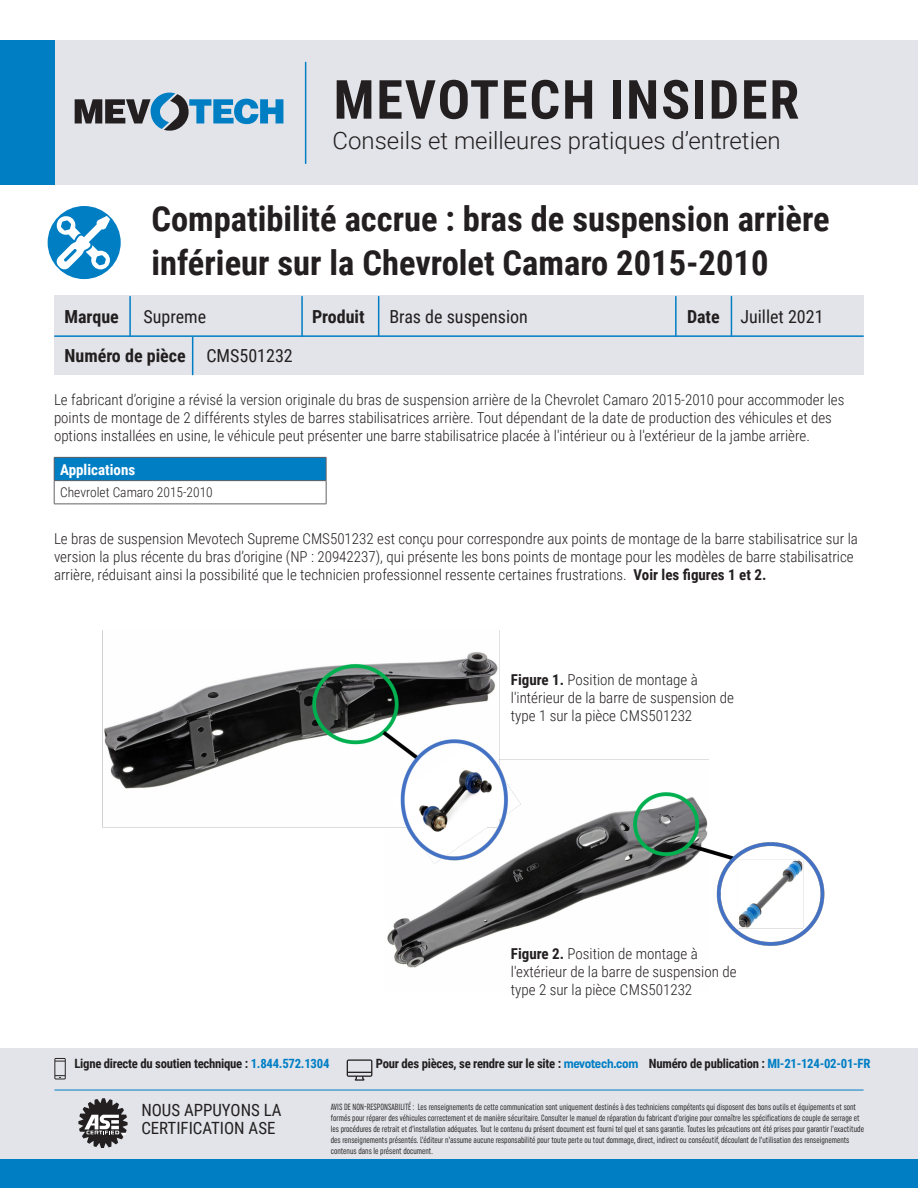
<style>
.page{position:relative;width:918px;height:1188px;background:#fff}
.page>*{position:absolute;margin:0;border:0;box-sizing:border-box;transform-origin:0 0}
.t1{font:700 54px "Roboto Condensed";letter-spacing:.035em;color:#231f20}
.t2{font:700 34.5px/43.5px "Roboto Condensed";color:#231f20}
.t3{font:300 24px "Roboto";color:#231f20}
.t4{font:18px "Roboto Condensed";color:#231f20}
.t5{font:700 18px "Roboto Condensed";color:#231f20}
.t6{font:16.8px "Roboto Condensed";color:#231f20}
.Basic_Body{font:300 15px/18px "Roboto Condensed";color:#231f20}
.t7{font:700 15px "Roboto Condensed";color:#fff}
.t8{font:300 13.5px "Roboto Condensed";color:#231f20}
.t9{font:700 12.75px "Roboto Condensed";letter-spacing:-.02em;color:#231f20}
.t10{font:extra-condensed 9px/10.8px "Uniform";color:#231f20}
.s1{font-weight:700}
.s2{font-weight:400}
.s3{color:#007ec4}
.s4{font-family:"Uniform Condensed";color:#007ec4}
</style>
<div class="page">
<div style="left:54px;top:296px;width:810px;height:79px;background:#e2e4e9"></div>
<hr style="left:301px;top:297px;width:2px;height:39px;background:#007ec4">
<hr style="left:675px;top:297px;width:2px;height:39px;background:#007ec4">
<hr style="left:378px;top:297px;width:1px;height:39px;background:#007ec4">
<hr style="left:731px;top:297px;width:1px;height:39px;background:#007ec4">
<hr style="left:129px;top:297px;width:2px;height:39px;background:#007ec4">
<hr style="left:55px;top:335px;width:808px;height:2px;background:#007ec4">
<hr style="left:192px;top:337px;width:1px;height:38px;background:#007ec4">
<div style="left:0;top:1049px;width:918px;height:139px;background:#e2e4e9"></div>
<div style="left:0;top:1160px;width:918px;height:28px;background:#007ec4"></div>
<svg style="left:78px;top:1098px;width:50px;height:50px"></svg>
<svg style="left:54px;top:1058px;width:12px;height:21px"></svg>
<svg style="left:347px;top:1059px;width:25px;height:22px"></svg>
<hr style="left:55px;top:1090px;width:808px;height:1px;background:#007ec4">
<div style="left:45px;top:40px;width:873px;height:145px;background:#e2e4e9"></div>
<div style="left:0;top:40px;width:54px;height:145px;background:#007ec4"></div>
<svg style="left:75px;top:93px;width:208px;height:38px"></svg>
<hr style="left:305px;top:62px;width:1px;height:101px;background:#007ec4">
<div style="left:48px;top:206px;width:73px;height:73px;background:#007ec4;border-radius:50%"></div>
<svg style="left:56px;top:215px;width:54px;height:54px"></svg>
<div style="left:54px;top:457px;width:272px;height:24px;background:#007ec4"></div>
<hr style="left:54px;top:457px;width:272px;height:1px;background:#636366">
<hr style="left:54px;top:480px;width:272px;height:1px;background:#636366">
<svg style="left:54px;top:458px;width:1px;height:46px"></svg>
<svg style="left:326px;top:458px;width:1px;height:46px"></svg>
<hr style="left:54px;top:504px;width:272px;height:1px;background:#636366">
<img style="left:387px;top:759px;width:438px;height:209px">
<img style="left:103px;top:630px;width:418px;height:235px">
<p class="t1" style="left:334px;top:62px;width:467px">MEVOTECH INSIDER</p>
<p class="t3" style="left:333px;top:123px;width:450px">Conseils et meilleures pratiques d’entretien</p>
<p class="t2" style="left:151px;top:196px;width:680px">Compatibilité accrue : bras de suspension arrière inférieur sur la Chevrolet Camaro 2015-2010</p>
<p class="t5" style="left:64px;top:304px;width:56px">Marque</p>
<p class="t4" style="left:144px;top:304px;width:64px">Supreme</p>
<p class="t5" style="left:312px;top:304px;width:54px">Produit</p>
<p class="t4" style="left:389px;top:304px;width:140px">Bras de suspension</p>
<p class="t4" style="left:687px;top:304px;width:138px"><span class="s1">Date</span> Juillet 2021</p>
<p class="t5" style="left:64px;top:343px;width:230px">Numéro de pièce <span class="s2">CMS501232</span></p>
<p class="Basic_Body" style="left:54px;top:390px;width:792px">Le fabricant d’origine a révisé la version originale du bras de suspension arrière de la Chevrolet Camaro 2015-2010 pour accommoder les points de montage de 2 différents styles de barres stabilisatrices arrière. Tout dépendant de la date de production des véhicules et des options installées en usine, le véhicule peut présenter une barre stabilisatrice placée à l'intérieur ou à l'extérieur de la jambe arrière.</p>
<p class="t7" style="left:60px;top:459px;width:77px">Applications</p>
<p class="t8" style="left:60px;top:482px;width:154px">Chevrolet Camaro 2015-2010</p>
<p class="Basic_Body" style="left:54px;top:529px;width:805px">Le bras de suspension Mevotech Supreme CMS501232 est conçu pour correspondre aux points de montage de la barre stabilisatrice sur la version la plus récente du bras d’origine (NP : 20942237), qui présente les bons points de montage pour les modèles de barre stabilisatrice arrière, réduisant ainsi la possibilité que le technicien professionnel ressente certaines frustrations. <span class="s1">Voir les figures 1 et 2.</span></p>
<p class="Basic_Body" style="left:511px;top:670px;width:225px"><span class="s1">Figure 1.</span> Position de montage à l'intérieur de la barre de suspension de type 1 sur la pièce CMS501232</p>
<p class="Basic_Body" style="left:511px;top:944px;width:227px"><span class="s1">Figure 2.</span> Position de montage à l'extérieur de la barre de suspension de type 2 sur la pièce CMS501232</p>
<p class="t9" style="left:74px;top:1055px;width:257px">Ligne directe du soutien technique : <span class="s3">1.844.572.1304</span></p>
<p class="t9" style="left:376px;top:1055px;width:496px">Pour des pièces, se rendre sur le site : <span class="s4">mevotech.com</span> Numéro de publication : <span class="s3">MI-21-124-02-01-FR</span></p>
<p class="t6" style="left:141px;top:1098px;width:142px">NOUS APPUYONS LA</p>
<p class="t6" style="left:141px;top:1116px;width:136px">CERTIFICATION ASE</p>
<p class="t10" style="left:331px;top:1102px;width:535px">AVIS DE NON-RESPONSABILITÉ : Les renseignements de cette communication sont uniquement destinés à des techniciens compétents qui disposent des bons outils et équipements et sont formés pour réparer des véhicules correctement et de manière sécuritaire. Consulter le manuel de réparation du fabricant d’origine pour connaître les spécifications de couple de serrage et les procédures de retrait et d’installation adéquates. Tout le contenu du présent document est fourni tel quel et sans garantie. Toutes les précautions ont été prises pour garantir l’exactitude des renseignements présentés. L’éditeur n’assume aucune responsabilité pour toute perte ou tout dommage, direct, indirect ou consécutif, découlant de l’utilisation des renseignements contenus dans le présent document.</p>
</div>
